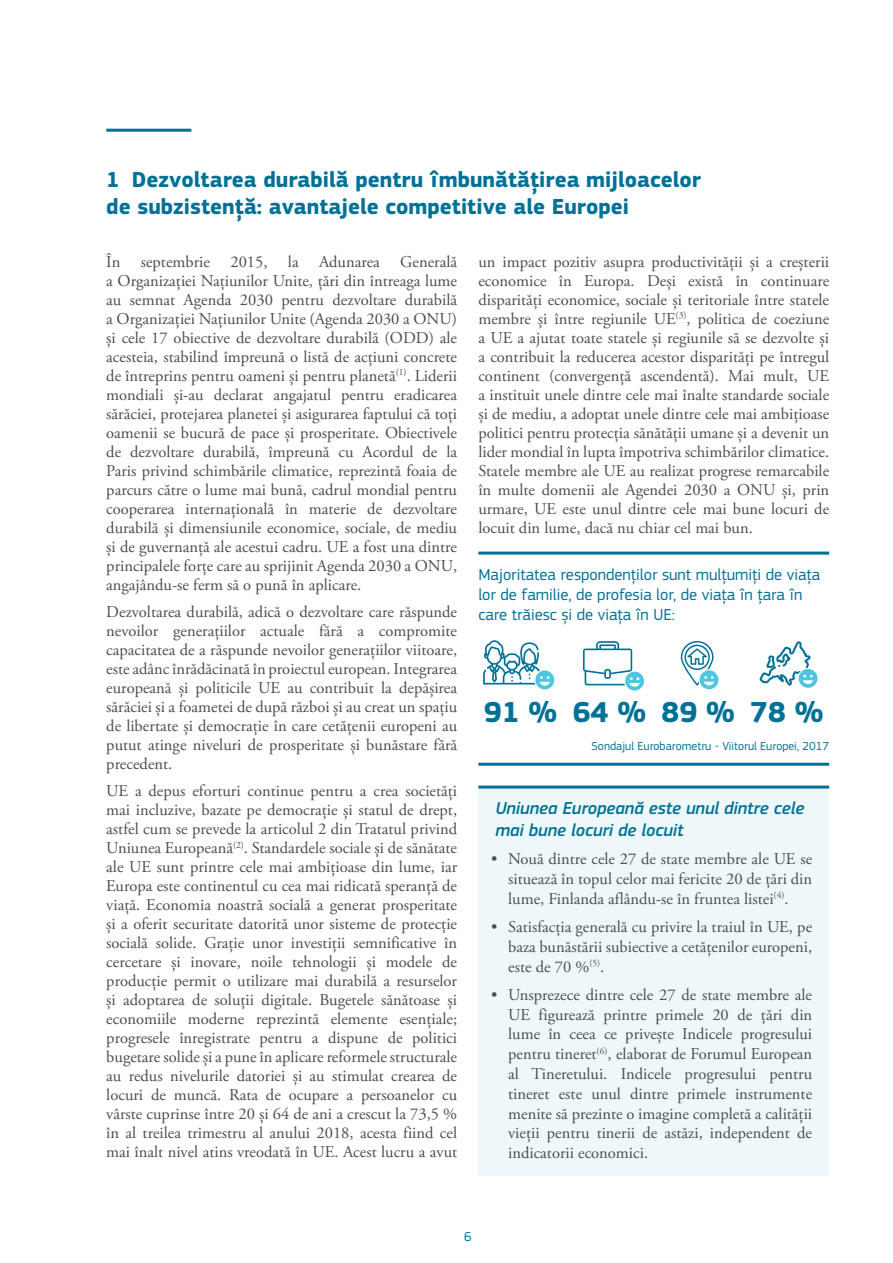
<style>
.page{position:relative;width:893px;height:1263px;background:#fff}
.page>*{position:absolute;margin:0;border:0;box-sizing:border-box;transform-origin:0 0}
.percent{font:700 30px "EC Square Sans Pro";color:#007196}
.title_1{font:700 22.5px/27px "EC Square Sans Pro";color:#007196}
.box_2{font:italic 500 18px/21.6px "EC Square Sans Pro";letter-spacing:-.005em;color:#007196}
.body{font:16.5px/18.9px "Adobe Garamond Pro";color:#4d4d4f;text-align:justify}
.box_1{font:16.5px/19.8px "EC Square Sans Pro";color:#007196}
.t1{font:13.5px "EC Square Sans Pro";color:#007196}
.box_1_source{font:12px "EC Square Sans Pro";color:#007196}
</style>
<div class="page">
<hr style="left:106px;top:129px;width:85px;height:3px;background:#007196">
<hr style="left:478px;top:552px;width:351px;height:3px;background:#007196">
<hr style="left:478px;top:763px;width:351px;height:3px;background:#007196">
<div style="left:478px;top:788px;width:351px;height:65px;background:#eef8fb"></div>
<hr style="left:478px;top:785px;width:351px;height:3px;background:#007196">
<div style="left:478px;top:839px;width:351px;height:82px;background:#eef8fb"></div>
<div style="left:478px;top:907px;width:351px;height:82px;background:#eef8fb"></div>
<div style="left:478px;top:975px;width:351px;height:200px;background:#eef8fb"></div>
<svg style="left:483px;top:640px;width:71px;height:49px"></svg>
<svg style="left:583px;top:641px;width:61px;height:49px"></svg>
<svg style="left:681px;top:641px;width:37px;height:48px"></svg>
<svg style="left:759px;top:641px;width:58px;height:47px"></svg>
<p class="title_1" style="left:106px;top:167px;width:596px">1 Dezvoltarea durabilă pentru îmbunătățirea mijloacelor de subzistență: avantajele competitive ale Europei</p>
<p class="body" style="left:106px;top:253px;width:352px">În septembrie 2015, la Adunarea Generală a Organizației Națiunilor Unite, țări din întreaga lume au semnat Agenda 2030 pentru dezvoltare durabilă a Organizației Națiunilor Unite (Agenda 2030 a ONU) și cele 17 obiective de dezvoltare durabilă (ODD) ale acesteia, stabilind împreună o listă de acțiuni concrete de întreprins pentru oameni și pentru planetă<sup>(1)</sup>. Liderii mondiali și-au declarat angajatul pentru eradicarea sărăciei, protejarea planetei și asigurarea faptului că toți oamenii se bucură de pace și prosperitate. Obiectivele de dezvoltare durabilă, împreună cu Acordul de la Paris privind schimbările climatice, reprezintă foaia de parcurs către o lume mai bună, cadrul mondial pentru cooperarea internațională în materie de dezvoltare durabilă și dimensiunile economice, sociale, de mediu și de guvernanță ale acestui cadru. UE a fost una dintre principalele forțe care au sprijinit Agenda 2030 a ONU, angajându-se ferm să o pună în aplicare.</p>
<p class="body" style="left:106px;top:603px;width:352px">Dezvoltarea durabilă, adică o dezvoltare care răspunde nevoilor generațiilor actuale fără a compromite capacitatea de a răspunde nevoilor generațiilor viitoare, este adânc înrădăcinată în proiectul european. Integrarea europeană și politicile UE au contribuit la depășirea sărăciei și a foametei de după război și au creat un spațiu de libertate și democrație în care cetățenii europeni au putut atinge niveluri de prosperitate și bunăstare fără precedent.</p>
<p class="body" style="left:106px;top:782px;width:352px">UE a depus eforturi continue pentru a crea societăți mai incluzive, bazate pe democrație și statul de drept, astfel cum se prevede la articolul 2 din Tratatul privind Uniunea Europeană<sup>(2)</sup>. Standardele sociale și de sănătate ale UE sunt printre cele mai ambițioase din lume, iar Europa este continentul cu cea mai ridicată speranță de viață. Economia noastră socială a generat prosperitate și a oferit securitate datorită unor sisteme de protecție socială solide. Grație unor investiții semnificative în cercetare și inovare, noile tehnologii și modele de producție permit o utilizare mai durabilă a resurselor și adoptarea de soluții digitale. Bugetele sănătoase și economiile moderne reprezintă elemente esențiale; progresele înregistrate pentru a dispune de politici bugetare solide și a pune în aplicare reformele structurale au redus nivelurile datoriei și au stimulat crearea de locuri de muncă. Rata de ocupare a persoanelor cu vârste cuprinse între 20 și 64 de ani a crescut la 73,5 % în al treilea trimestru al anului 2018, acesta fiind cel mai înalt nivel atins vreodată în UE. Acest lucru a avut</p>
<p class="body" style="left:478px;top:253px;width:352px">un impact pozitiv asupra productivității și a creșterii economice în Europa. Deși există în continuare disparități economice, sociale și teritoriale între statele membre și între regiunile UE<sup>(3)</sup>, politica de coeziune a UE a ajutat toate statele și regiunile să se dezvolte și a contribuit la reducerea acestor disparități pe întregul continent (convergență ascendentă). Mai mult, UE a instituit unele dintre cele mai înalte standarde sociale și de mediu, a adoptat unele dintre cele mai ambițioase politici pentru protecția sănătății umane și a devenit un lider mondial în lupta împotriva schimbărilor climatice.<br>Statele membre ale UE au realizat progrese remarcabile în multe domenii ale Agendei 2030 a ONU și, prin urmare, UE este unul dintre cele mai bune locuri de locuit din lume, dacă nu chiar cel mai bun.</p>
<p class="box_1" style="left:478px;top:565px;width:343px">Majoritatea respondenților sunt mulțumiți de viața lor de familie, de profesia lor, de viața în țara în care trăiesc și de viața în UE:</p>
<p class="percent" style="left:484px;top:694px;width:75px">91 %</p>
<p class="percent" style="left:573px;top:694px;width:75px">64 %</p>
<p class="percent" style="left:661px;top:694px;width:75px">89 %</p>
<p class="percent" style="left:750px;top:694px;width:75px">78 %</p>
<p class="box_1_source" style="left:592px;top:739px;width:239px">Sondajul Eurobarometru - Viitorul Europei, 2017</p>
<p class="box_2" style="left:495px;top:798px;width:311px">Uniunea Europeană este unul dintre cele mai bune locuri de locuit</p>
<p class="body" style="left:508px;top:849px;width:306px;line-height:19.8px;text-indent:-17px">• Nouă dintre cele 27 de state membre ale UE se situează în topul celor mai fericite 20 de țări din lume, Finlanda aflându-se în fruntea listei<sup>(4)</sup>.</p>
<p class="body" style="left:508px;top:917px;width:306px;line-height:19.8px;text-indent:-17px">• Satisfacția generală cu privire la traiul în UE, pe baza bunăstării subiective a cetățenilor europeni, este de 70 %<sup>(5)</sup>.</p>
<p class="body" style="left:508px;top:985px;width:306px;line-height:19.8px;text-indent:-17px">• Unsprezece dintre cele 27 de state membre ale UE figurează printre primele 20 de țări din lume în ceea ce privește Indicele progresului pentru tineret<sup>(6)</sup>, elaborat de Forumul European al Tineretului. Indicele progresului pentru tineret este unul dintre primele instrumente menite să prezinte o imagine completă a calității vieții pentru tinerii de astăzi, independent de indicatorii economici.</p>
<p class="t1" style="left:464px;top:1229px;width:9px">6</p>
</div>
